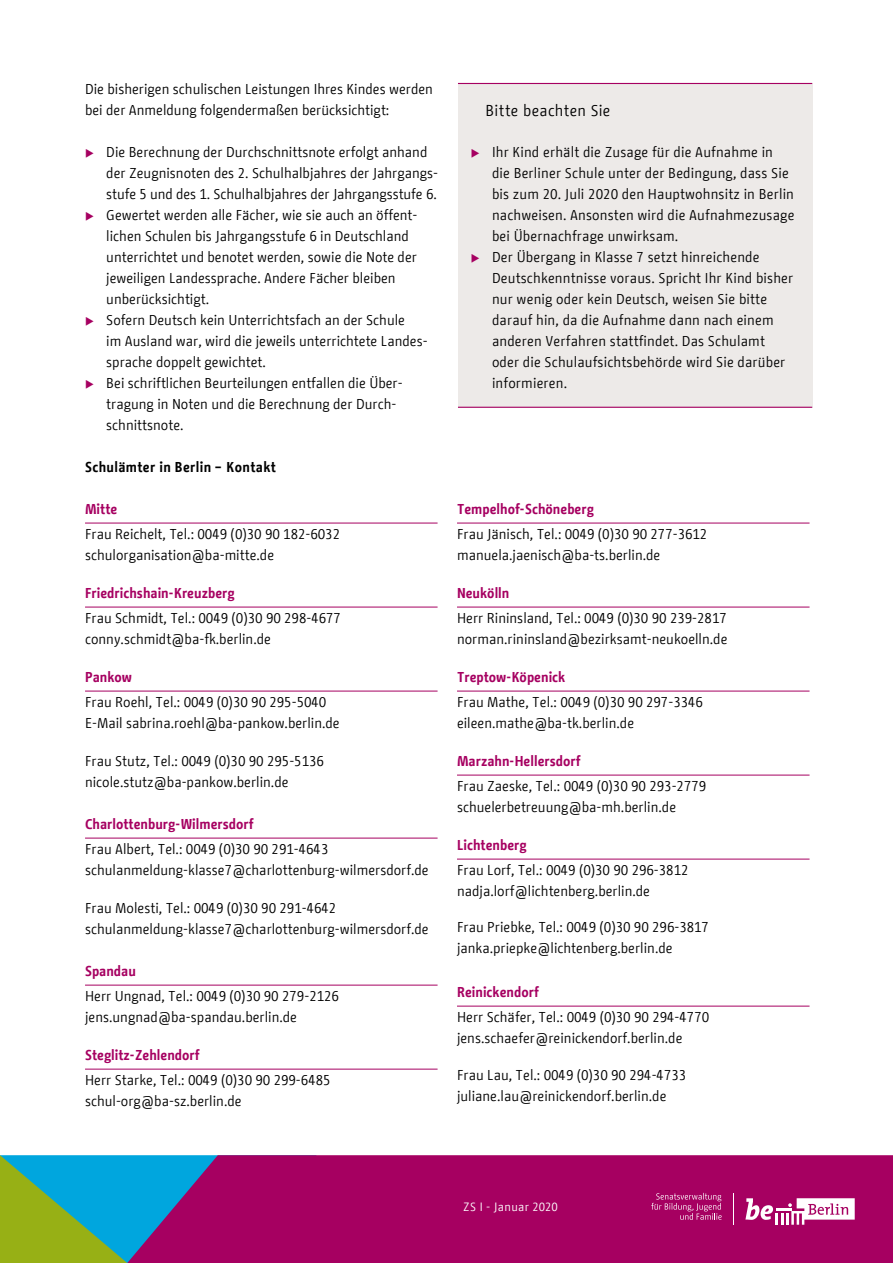
<style>
.page{position:relative;width:893px;height:1263px;background:#fff}
.page>*{position:absolute;margin:0;border:0;box-sizing:border-box;transform-origin:0 0}
.Grafik_Tabelle_Übers{font:15.75px "BMF Change";letter-spacing:.025em;color:#000}
.Fliesstext_9_5_14_pt{font:14.25px/21px "BMF Change";color:#000}
.Unter_Überschrift_4{font:700 14.25px "BMF Change";color:#a60061}
.Unter_Überschrift_4-2{font:14.25px/21px "BMF Change";color:#000}
.Fliesstext_9_5_14_pt-2{font:700 14.25px "BMF Change";letter-spacing:.025em;color:#000}
.Überschrift_2_Untert{font:12px "BMF Change";letter-spacing:.03em;color:#fff}
</style>
<div class="page">
<div style="left:458px;top:83px;width:354px;height:324px;background:#edeae8"></div>
<hr style="left:458px;top:83px;width:354px;height:1px;background:#a60061">
<hr style="left:458px;top:407px;width:354px;height:1px;background:#a60061">
<svg style="left:0;top:1155px;width:127px;height:108px;background:#4bab79"></svg>
<svg style="left:127px;top:1155px;width:766px;height:108px;background:#9b0b69"></svg>
<svg style="left:745px;top:1198px;width:110px;height:27px"></svg>
<hr style="left:733px;top:1194px;width:1px;height:31px;background:#fff">
<svg style="left:651px;top:1193px;width:71px;height:27px;background:#b22578"></svg>
<hr style="left:85px;top:523px;width:353px;height:1px;background:#a60061">
<hr style="left:85px;top:607px;width:353px;height:1px;background:#a60061">
<hr style="left:85px;top:691px;width:353px;height:1px;background:#a60061">
<hr style="left:85px;top:838px;width:353px;height:1px;background:#a60061">
<hr style="left:85px;top:985px;width:353px;height:1px;background:#a60061">
<hr style="left:85px;top:1069px;width:353px;height:1px;background:#a60061">
<hr style="left:457px;top:523px;width:352px;height:1px;background:#a60061">
<hr style="left:457px;top:607px;width:352px;height:1px;background:#a60061">
<hr style="left:457px;top:691px;width:352px;height:1px;background:#a60061">
<hr style="left:457px;top:775px;width:352px;height:1px;background:#a60061">
<hr style="left:457px;top:859px;width:352px;height:1px;background:#a60061">
<hr style="left:457px;top:1006px;width:352px;height:1px;background:#a60061">
<p class="Fliesstext_9_5_14_pt" style="left:85px;top:79px;width:349px">Die bisherigen schulischen Leistungen Ihres Kindes werden bei der Anmeldung folgendermaßen berücksichtigt:</p>
<p class="Fliesstext_9_5_14_pt" style="left:106px;top:142px;width:333px">Die Berechnung der Durchschnittsnote erfolgt anhand der Zeugnisnoten des 2. Schulhalbjahres der Jahrgangs&shy;stufe 5 und des 1. Schulhalbjahres der Jahrgangsstufe 6.</p>
<p class="Fliesstext_9_5_14_pt" style="left:106px;top:205px;width:313px">Gewertet werden alle Fächer, wie sie auch an öffent&shy;lichen Schulen bis Jahrgangsstufe 6 in Deutschland unterrichtet und benotet werden, sowie die Note der jeweiligen Landessprache. Andere Fächer bleiben unberücksichtigt.</p>
<p class="Fliesstext_9_5_14_pt" style="left:106px;top:310px;width:320px">Sofern Deutsch kein Unterrichtsfach an der Schule<br>im Ausland war, wird die jeweils unterrichtete Landes-- sprache doppelt gewichtet.</p>
<p class="Fliesstext_9_5_14_pt" style="left:106px;top:373px;width:296px">Bei schriftlichen Beurteilungen entfallen die Über&shy;tragung in Noten und die Berechnung der Durch&shy;schnittsnote.</p>
<p class="Fliesstext_9_5_14_pt-2" style="left:85px;top:457px;width:192px">Schulämter in Berlin – Kontakt</p>
<p class="Unter_Überschrift_4" style="left:85px;top:499px;width:34px">Mitte</p>
<p class="Fliesstext_9_5_14_pt" style="left:85px;top:524px;width:257px">Frau Reichelt, Tel.: 0049 (0)30 90 182-6032 schulorganisation@ba-mitte.de</p>
<p class="Unter_Überschrift_4" style="left:85px;top:583px;width:151px">Friedrichshain-Kreuzberg</p>
<p class="Unter_Überschrift_4-2" style="left:85px;top:608px;width:258px">Frau Schmidt, Tel.: 0049 (0)30 90 298-4677 conny.schmidt@ba-fk.berlin.de</p>
<p class="Unter_Überschrift_4" style="left:85px;top:667px;width:49px">Pankow</p>
<p class="Fliesstext_9_5_14_pt" style="left:85px;top:692px;width:256px">Frau Roehl, Tel.: 0049 (0)30 90 295-5040<br>E-Mail sabrina.roehl@ba-pankow.berlin.de</p>
<p class="Fliesstext_9_5_14_pt" style="left:85px;top:751px;width:240px">Frau Stutz, Tel.: 0049 (0)30 90 295-5136 nicole.stutz@ba-pankow.berlin.de</p>
<p class="Unter_Überschrift_4" style="left:85px;top:814px;width:170px">Charlottenburg-Wilmersdorf</p>
<p class="Fliesstext_9_5_14_pt" style="left:85px;top:839px;width:345px">Frau Albert, Tel.: 0049 (0)30 90 291-4643 schulanmeldung-klasse7@charlottenburg-wilmersdorf.de</p>
<p class="Fliesstext_9_5_14_pt" style="left:85px;top:898px;width:345px">Frau Molesti, Tel.: 0049 (0)30 90 291-4642 schulanmeldung-klasse7@charlottenburg-wilmersdorf.de</p>
<p class="Unter_Überschrift_4" style="left:85px;top:961px;width:52px">Spandau</p>
<p class="Fliesstext_9_5_14_pt" style="left:85px;top:986px;width:255px">Herr Ungnad, Tel.: 0049 (0)30 90 279-2126 jens.ungnad@ba-spandau.berlin.de</p>
<p class="Unter_Überschrift_4" style="left:85px;top:1045px;width:116px">Steglitz-Zehlendorf</p>
<p class="Fliesstext_9_5_14_pt" style="left:85px;top:1070px;width:247px">Herr Starke, Tel.: 0049 (0)30 90 299-6485 schul-org@ba-sz.berlin.de</p>
<p class="Grafik_Tabelle_Übers" style="left:486px;top:100px;width:126px">Bitte beachten Sie</p>
<p class="Fliesstext_9_5_14_pt" style="left:492px;top:142px;width:304px">Ihr Kind erhält die Zusage für die Aufnahme in die Berliner Schule unter der Bedingung, dass Sie bis zum 20. Juli 2020 den Hauptwohnsitz in Berlin nachweisen. Ansonsten wird die Aufnahmezusage bei Übernachfrage unwirksam.</p>
<p class="Fliesstext_9_5_14_pt" style="left:492px;top:247px;width:303px">Der Übergang in Klasse 7 setzt hinreichende Deutschkenntnisse voraus. Spricht Ihr Kind bisher nur wenig oder kein Deutsch, weisen Sie bitte darauf hin, da die Aufnahme dann nach einem anderen Verfahren stattfindet. Das Schulamt oder die Schulaufsichtsbehörde wird Sie darüber informieren.</p>
<p class="Unter_Überschrift_4" style="left:457px;top:499px;width:139px">Tempelhof-Schöneberg</p>
<p class="Fliesstext_9_5_14_pt" style="left:457px;top:524px;width:252px">Frau Jänisch, Tel.: 0049 (0)30 90 277-3612 manuela.jaenisch@ba-ts.berlin.de</p>
<p class="Unter_Überschrift_4" style="left:457px;top:583px;width:54px">Neukölln</p>
<p class="Fliesstext_9_5_14_pt" style="left:457px;top:608px;width:272px">Herr Rininsland, Tel.: 0049 (0)30 90 239-2817 norman.rininsland@bezirksamt-neukoelln.de</p>
<p class="Unter_Überschrift_4" style="left:457px;top:667px;width:110px">Treptow-Köpenick</p>
<p class="Fliesstext_9_5_14_pt" style="left:457px;top:692px;width:247px">Frau Mathe, Tel.: 0049 (0)30 90 297-3346 eileen.mathe@ba-tk.berlin.de</p>
<p class="Unter_Überschrift_4" style="left:457px;top:751px;width:125px">Marzahn-Hellersdorf</p>
<p class="Fliesstext_9_5_14_pt" style="left:457px;top:776px;width:251px">Frau Zaeske, Tel.: 0049 (0)30 90 293-2779 schuelerbetreuung@ba-mh.berlin.de</p>
<p class="Unter_Überschrift_4" style="left:457px;top:835px;width:71px">Lichtenberg</p>
<p class="Fliesstext_9_5_14_pt" style="left:457px;top:860px;width:233px">Frau Lorf, Tel.: 0049 (0)30 90 296-3812 nadja.lorf@lichtenberg.berlin.de</p>
<p class="Fliesstext_9_5_14_pt" style="left:457px;top:917px;width:253px">Frau Priebke, Tel.: 0049 (0)30 90 296-3817 janka.priepke@lichtenberg.berlin.de</p>
<p class="Unter_Überschrift_4" style="left:457px;top:982px;width:83px">Reinickendorf</p>
<p class="Fliesstext_9_5_14_pt" style="left:457px;top:1007px;width:254px">Herr Schäfer, Tel.: 0049 (0)30 90 294-4770 jens.schaefer@reinickendorf.berlin.de</p>
<p class="Fliesstext_9_5_14_pt" style="left:457px;top:1064px;width:231px">Frau Lau, Tel.: 0049 (0)30 90 294-4733 juliane.lau@reinickendorf.berlin.de</p>
<p class="Überschrift_2_Untert" style="left:463px;top:1198px;width:96px">ZS I - Januar 2020</p>
</div>
